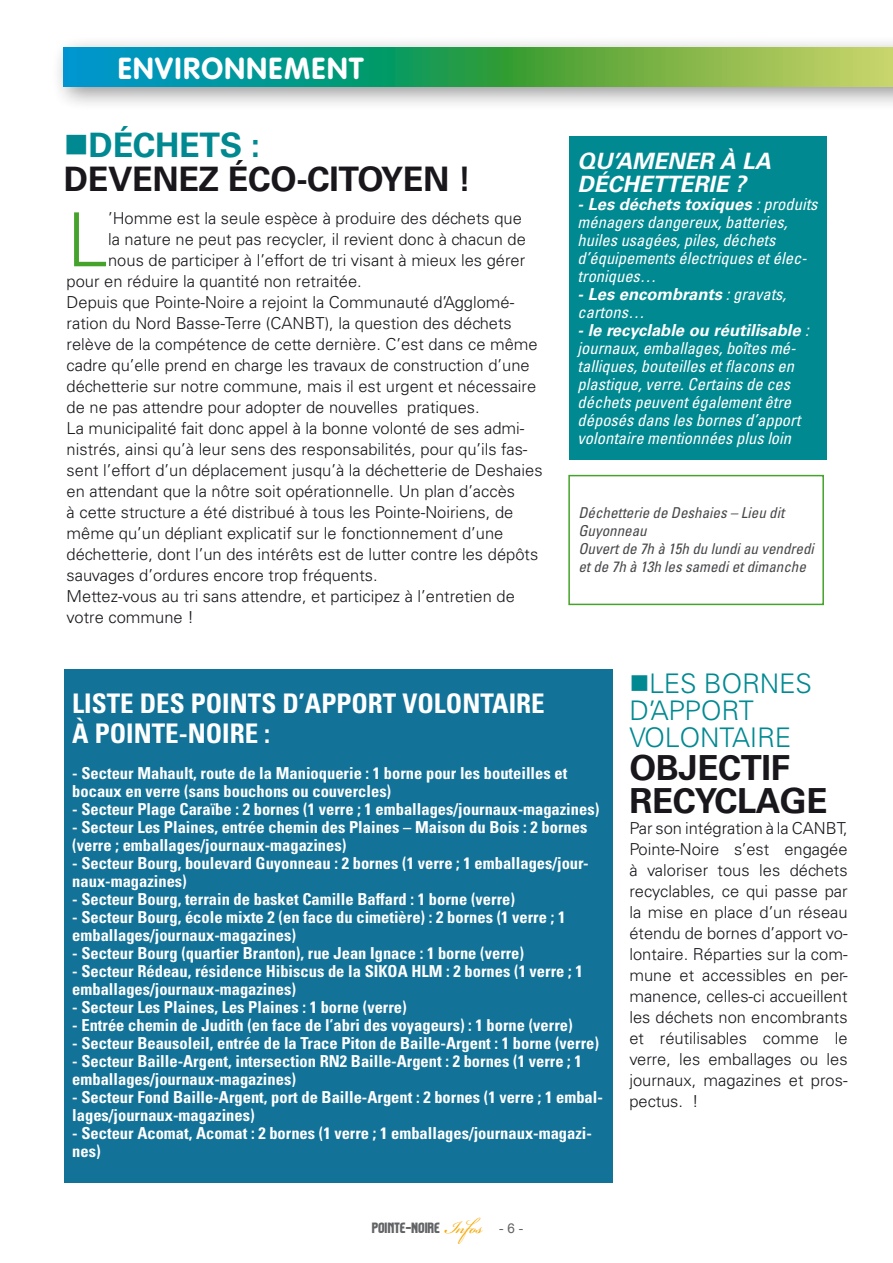
<style>
.page{position:relative;width:893px;height:1263px;background:#fff}
.page>*{position:absolute;margin:0;border:0;box-sizing:border-box;transform-origin:0 0}
.t1{font:300 74.7px "Univers";color:#45a22b}
.t2{font:700 34.5px/33px "Univers";letter-spacing:-.01em;color:#1a171c}
.t3{font:700 33.75px/33.8px "Univers";letter-spacing:-.01em;color:#1a171c}
.t4{font:700 30px "VAG Rounded";letter-spacing:.05em;color:#fff}
.t5{font:700 condensed 27px "Univers LT Std";color:#fff}
.t6{font:300 27px/27px "Univers";color:#008991}
.t7{font:italic 700 22.5px/22.5px "Univers";color:#fff}
.t8{font:300 16.5px/21px "Univers";color:#1a171c;text-align:justify}
.t9{font:700 condensed 16.5px/18px "Univers LT Std";color:#fff}
.t10{font:italic condensed 16.5px/18px "Univers LT Std";color:#fff}
.t11{font:italic 700 16.5px "Univers";color:#fff}
.t12{font:italic condensed 15px/18px "Univers LT Std";color:#48484b}
.t13{font:13.5px "Komikazoom";color:#626365}
.s1{color:#008991}
.s2{font-family:"Univers LT Std";font-weight:400;font-stretch:condensed}
.s3{font-family:"Bickham Script Pro";font-size:27px;color:#f6a700}
.s4{font-family:"Arial"}
</style>
<div class="page">
<div style="left:50px;top:34px;width:843px;height:76px;background:#1a171c;opacity:.46"></div>
<svg style="left:64px;top:48px;width:829px;height:39px;background:#43a76c"></svg>
<div style="left:569px;top:136px;width:257px;height:324px;background:#008991"></div>
<div style="left:64px;top:669px;width:548px;height:513px;background:#127298"></div>
<div style="left:568px;top:475px;width:256px;height:130px;border:2px solid #45a22b"></div>
<h3 class="t4" style="left:118px;top:51px;width:247px">ENVIRONNEMENT</h3>
<h3 class="t3" style="left:64px;top:129px;width:409px"><span class="s1">■DÉCHETS :<br></span>DEVEN EZ ÉCO-CITOYEN !</h3>
<h1 class="t1" style="left:67px;top:195px;width:43px">L</h1>
<p class="t8" style="left:108px;top:208px;width:415px">’Homme est la seule espèce à produire des déchets que</p>
<p class="t8" style="left:108px;top:229px;width:419px">la nature ne peut pas recycler, il revient donc à chacun de</p>
<p class="t8" style="left:108px;top:250px;width:419px">nous de participer à l’effort de tri visant à mieux les gérer</p>
<p class="t8" style="left:67px;top:271px;width:297px">pour en réduire la quantité non retraitée.</p>
<p class="t8" style="left:67px;top:292px;width:449px">Depuis que Pointe-Noire a rejoint la Communauté d’Agglomé-</p>
<p class="t8" style="left:67px;top:313px;width:447px">ration du Nord Basse-Terre (CANBT), la question des déchets</p>
<p class="t8" style="left:67px;top:334px;width:473px">relève de la compétence de cette dernière. C’est dans ce même</p>
<p class="t8" style="left:67px;top:355px;width:465px">cadre qu’elle prend en charge les travaux de construction d’une</p>
<p class="t8" style="left:67px;top:376px;width:471px">déchetterie sur notre commune, mais il est urgent et nécessaire</p>
<p class="t8" style="left:67px;top:397px;width:415px">de ne pas attendre pour adopter de nouvelles pratiques.</p>
<p class="t8" style="left:67px;top:418px;width:459px">La municipalité fait donc appel à la bonne volonté de ses admi-</p>
<p class="t8" style="left:67px;top:439px;width:462px">nistrés, ainsi qu’à leur sens des responsabilités, pour qu’ils fas-</p>
<p class="t8" style="left:67px;top:460px;width:477px">sent l’effort d’un déplacement jusqu’à la déchetterie de Deshaies</p>
<p class="t8" style="left:67px;top:481px;width:450px">en attendant que la nôtre soit opérationnelle. Un plan d’accès</p>
<p class="t8" style="left:67px;top:502px;width:448px">à cette structure a été distribué à tous les Pointe-Noiriens, de</p>
<p class="t8" style="left:67px;top:523px;width:438px">même qu’un dépliant explicatif sur le fonctionnement d’une</p>
<p class="t8" style="left:67px;top:544px;width:473px">déchetterie, dont l’un des intérêts est de lutter contre les dépôts</p>
<p class="t8" style="left:67px;top:565px;width:313px">sauvages d’ordures encore trop fréquents.</p>
<p class="t8" style="left:67px;top:586px;width:450px">Mettez-vous au tri sans attendre, et participez à l’entretien de</p>
<p class="t8" style="left:67px;top:607px;width:129px">votre commune !</p>
<h3 class="t7" style="left:578px;top:150px;width:195px">Qu’amener à la déchetterie ?</h3>
<p class="t11" style="left:578px;top:194px;width:241px">- Les déchets toxiques <span class="s2">: produits</span></p>
<p class="t10" style="left:578px;top:213px;width:231px">ménagers dangereux, batteries, huiles usagées, piles, déchets d’équipements électriques et élec&shy;troniques…</p>
<p class="t11" style="left:578px;top:284px;width:210px">- Les encombrants <span class="s2">: gravats,</span></p>
<p class="t10" style="left:578px;top:303px;width:68px">cartons…</p>
<p class="t11" style="left:578px;top:320px;width:233px">- le recyclable ou réutilisable <span class="s2">:</span></p>
<p class="t10" style="left:578px;top:339px;width:224px">journaux, emballages, boîtes mé&shy;talliques, bouteilles et flacons en plastique, verre. Certains de ces déchets peuvent également être déposés dans les bornes d’apport volontaire mentionnées plus loin</p>
<p class="t12" style="left:578px;top:504px;width:237px">Déchetterie de Deshaies – Lieu dit<br>Guyonneau<br>Ouvert de 7h à 15h du lundi au vendredi et de 7h à 13h les samedi et dimanche</p>
<h3 class="t5" style="left:72px;top:687px;width:25px">Liste</h3>
<h3 class="t5" style="left:140px;top:687px;width:66px">des points</h3>
<h3 class="t5" style="left:282px;top:687px;width:39px">d’apport</h3>
<h3 class="t5" style="left:402px;top:687px;width:16px">volontaire</h3>
<h3 class="t5" style="left:72px;top:717px;width:52px">à Pointe</h3>
<h3 class="t5" style="left:179px;top:717px;width:41px">-Noire</h3>
<h3 class="t5" style="left:264px;top:717px;width:7px">:</h3>
<p class="t9" style="left:72px;top:764px;width:496px">- Secteur Mahault, route de la Manioquerie : 1 borne pour les bouteilles et bocaux en verre (sans bouchons ou couvercles)</p>
<p class="t9" style="left:72px;top:800px;width:528px">- Secteur Plage Caraïbe : 2 bornes (1 verre ; 1 emballages/journaux-magazines)</p>
<p class="t9" style="left:72px;top:818px;width:517px">- Secteur Les Plaines, entrée chemin des Plaines – Maison du Bois : 2 bornes (verre ; emballages/journaux-magazines)</p>
<p class="t9" style="left:72px;top:854px;width:518px">- Secteur Bourg, boulevard Guyonneau : 2 bornes (1 verre ; 1 emballages/jour&shy;naux-magazines)</p>
<p class="t9" style="left:72px;top:890px;width:444px">- Secteur Bourg, terrain de basket Camille Baffard : 1 borne (verre)</p>
<p class="t9" style="left:72px;top:908px;width:495px">- Secteur Bourg, école mixte 2 (en face du cimetière) : 2 bornes (1 verre ; 1 emballages/journaux-magazines)</p>
<p class="t9" style="left:72px;top:944px;width:453px">- Secteur Bourg (quartier Branton), rue Jean Ignace : 1 borne (verre)</p>
<p class="t9" style="left:72px;top:962px;width:512px">- Secteur Rédeau, résidence Hibiscus de la SIKOA HLM : 2 bornes (1 verre ; 1 emballages/journaux-magazines)</p>
<p class="t9" style="left:72px;top:998px;width:336px">- Secteur Les Plaines, Les Plaines : 1 borne (verre)</p>
<p class="t9" style="left:72px;top:1016px;width:502px">- Entrée chemin de Judith (en face de l’abri des voyageurs) : 1 borne (verre)</p>
<p class="t9" style="left:72px;top:1034px;width:528px">- Secteur Beausoleil, entrée de la Trace Piton de Baille-Argent : 1 borne (verre)</p>
<p class="t9" style="left:72px;top:1052px;width:511px">- Secteur Baille-Argent, intersection RN2 Baille-Argent : 2 bornes (1 verre ; 1 emballages/journaux-magazines)</p>
<p class="t9" style="left:72px;top:1088px;width:532px">- Secteur Fond Baille-Argent, port de Baille-Argent : 2 bornes (1 verre ; 1 embal&shy;lages/journaux-magazines)</p>
<p class="t9" style="left:72px;top:1124px;width:521px">- Secteur Acomat, Acomat : 2 bornes (1 verre ; 1 emballages/journaux-magazi&shy;nes)</p>
<p class="t13" style="left:372px;top:1219px;width:153px">POINTE-NOIRE <span class="s3">Infos</span> <span class="s4">- 6 -</span></p>
<h3 class="t6" style="left:629px;top:670px;width:93px">■Les bornes d ’apport<br>volontaire</h3>
<h2 class="t2" style="left:629px;top:752px;width:200px">OBJECTIF<br>RECYCLAGE</h2>
<p class="t8" style="left:629px;top:818px;width:220px">Par son intégration à la CANBT, Pointe-Noire s’est engagée à valoriser tous les déchets recyclables, ce qui passe par la mise en place d’un réseau étendu de bornes d’apport vo&shy;lontaire. Réparties sur la com&shy;mune et accessibles en per&shy;manence, celles-ci accueillent les déchets non encombrants et réutilisables comme le verre, les emballages ou les journaux, magazines et pros&shy;pectus. !</p>
</div>
